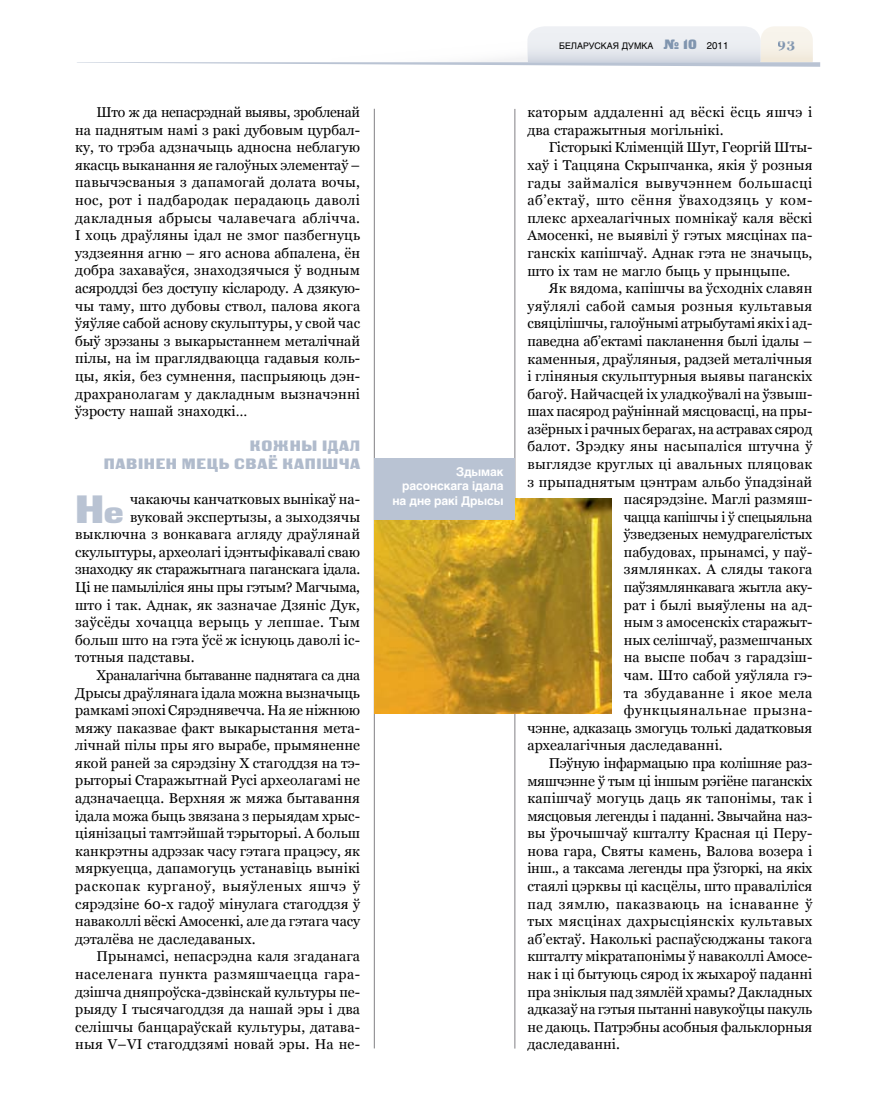
<style>
.page{position:relative;width:872px;height:1106px;background:#fff}
.page>*{position:absolute;margin:0;border:0;box-sizing:border-box;transform-origin:0 0}
.t1{font:39.3px "Black Grotesk C";color:#b9c3d3}
.t2{font:15px/17.5px "Black Grotesk C";letter-spacing:.045em;color:#b0bbcc;text-align:right}
.t3{font:14.25px/17.5px "Georgia";letter-spacing:.005em;color:#000;text-align:justify}
.t4{font:14.25px "Georgia";letter-spacing:-.02em;color:#000}
.t5{font:14.25px/17.5px "Georgia";letter-spacing:.025em;color:#000}
.t6{font:14.25px "Georgia";letter-spacing:.03em;color:#000}
.t7{font:14.25px "Georgia";letter-spacing:.04em;color:#000}
.t8{font:14.25px "Georgia";letter-spacing:.035em;color:#000}
.t9{font:14.25px "Georgia";letter-spacing:-.015em;color:#000}
.t10{font:14.25px "Georgia";letter-spacing:-.02em;color:#000;scale:.96 1}
.t11{font:700 13.5px "Georgia";color:#8095af}
.t12{font:700 12px/14.4px "Helios";letter-spacing:-.01em;color:#fff;text-align:right}
.t13{font:9px "Helios";color:#000}
.s1{font-size:33.15px}
.s2{font-family:"Black Grotesk C";font-size:13.5px;color:#8095af}
.s3{font-size:9.75px}
</style>
<div class="page">
<hr style="left:374px;top:109px;width:1px;height:939px;background:#818084">
<hr style="left:514px;top:109px;width:1px;height:939px;background:#818084">
<svg style="left:77px;top:26px;width:743px;height:41px"></svg>
<img style="left:374px;top:498px;width:237px;height:215px">
<div style="left:374px;top:458px;width:140px;height:61px;background:#b9c3d3"></div>
<p class="t3" style="left:75px;top:103px;width:286px;text-indent:21px">Што ж да непасрэднай выявы, зробленай на паднятым намі з ракі дубовым цурбал&shy;ку, то трэба адзначыць адносна неблагую якасць выканання яе галоўных элементаў – павычэсваныя з дапамогай долата вочы, нос, рот і падбародак перадаюць даволі дакладныя абрысы чалавечага аблічча.<br>І хоць драўляны ідал не змог пазбегнуць уздзеяння агню – яго аснова абпалена, ён добра захаваўся, знаходзячыся ў водным асяроддзі без доступу кіслароду. А дзякую&shy;чы таму, што дубовы ствол, палова якога ўяўляе сабой аснову скульптуры, у свой час быў зрэзаны з выкарыстаннем металічнай пілы, на ім праглядваюцца гадавыя коль&shy;цы, якія, без сумнення, паспрыяюць дэн&shy;драхранолагам у дакладным вызначэнні ўзросту нашай знаходкі…</p>
<p class="t2" style="left:104px;top:437px;width:258px">Кожны ідал<br>павінен мець сваё капішча</p>
<h1 class="t1" style="left:75px;top:486px;width:50px">Н<span class="s1">е</span></h1>
<p class="t3" style="left:130px;top:490px;width:231px">чакаючы канчатковых вынікаў на-</p>
<p class="t3" style="left:130px;top:508px;width:232px">вуковай экспертызы, а зыходзячы</p>
<p class="t3" style="left:75px;top:525px;width:286px">выключна з вонкавага агляду драўлянай</p>
<p class="t3" style="left:75px;top:543px;width:286px">скульптуры, археолагі ідэнтыфікавалі сваю</p>
<p class="t4" style="left:75px;top:561px;width:286px">знаходку як старажытнага паганскага ідала.</p>
<p class="t4" style="left:75px;top:579px;width:286px">Ці не памыліліся яны пры гэтым? Магчыма,</p>
<p class="t3" style="left:75px;top:596px;width:286px">што і так. Аднак, як зазначае Дзяніс Дук,</p>
<p class="t5" style="left:75px;top:613px;width:286px">заўсёды хочацца верыць у лепшае. Тым</p>
<p class="t3" style="left:75px;top:631px;width:286px">больш што на гэта ўсё ж існуюць даволі іс-</p>
<p class="t3" style="left:75px;top:648px;width:121px">тотныя падставы.</p>
<p class="t4" style="left:96px;top:667px;width:265px">Храналагічна бытаванне паднятага са дна</p>
<p class="t3" style="left:75px;top:683px;width:286px">Дрысы драўлянага ідала можна вызначыць</p>
<p class="t3" style="left:75px;top:701px;width:286px">рамкамі эпохі Сярэднявечча. На яе ніжнюю</p>
<p class="t3" style="left:75px;top:719px;width:286px">мяжу паказвае факт выкарыстання мета-</p>
<p class="t3" style="left:75px;top:736px;width:286px">лічнай пілы пры яго вырабе, прымяненне</p>
<p class="t3" style="left:75px;top:754px;width:286px">якой раней за сярэдзіну Х стагоддзя на тэ-</p>
<p class="t3" style="left:75px;top:771px;width:286px">рыторыі Старажытнай Русі археолагамі не</p>
<p class="t3" style="left:75px;top:789px;width:286px">адзначаецца. Верхняя ж мяжа бытавання</p>
<p class="t3" style="left:75px;top:807px;width:286px">ідала можа быць звязана з перыядам хрыс-</p>
<p class="t3" style="left:75px;top:824px;width:286px">ціянізацыі тамтэйшай тэрыторыі. А больш</p>
<p class="t3" style="left:75px;top:842px;width:286px">канкрэтны адрэзак часу гэтага працэсу, як</p>
<p class="t3" style="left:75px;top:859px;width:286px">мяркуецца, дапамогуць устанавіць вынікі</p>
<p class="t7" style="left:75px;top:878px;width:286px">раскопак курганоў, выяўленых яшчэ ў</p>
<p class="t3" style="left:75px;top:895px;width:286px">сярэдзіне 60-х гадоў мінулага стагоддзя ў</p>
<p class="t3" style="left:75px;top:912px;width:286px">наваколлі вёскі Амосенкі, але да гэтага часу</p>
<p class="t3" style="left:75px;top:930px;width:182px">дэталёва не даследаваных.</p>
<p class="t3" style="left:96px;top:947px;width:265px">Прынамсі, непасрэдна каля згаданага</p>
<p class="t6" style="left:75px;top:966px;width:286px">населенага пункта размяшчаецца гара-</p>
<p class="t3" style="left:75px;top:982px;width:286px">дзішча дняпроўска-дзвінскай культуры пе-</p>
<p class="t3" style="left:75px;top:1000px;width:286px">рыяду І тысячагоддзя да нашай эры і два</p>
<p class="t3" style="left:75px;top:1018px;width:286px">селішчы банцараўскай культуры, датава-</p>
<p class="t3" style="left:75px;top:1035px;width:286px">ныя V–VI стагоддзямі новай эры. На не-</p>
<p class="t12" style="left:392px;top:464px;width:113px">Здымак расонскага ідала на дне ракі Дрысы</p>
<p class="t13" style="left:559px;top:40px;width:171px">БЕЛАРУСКАЯ ДУМКА <span class="s2">№ 10</span> <span class="s3">2011</span></p>
<p class="t11" style="left:778px;top:36px;width:19px">93</p>
<p class="t5" style="left:527px;top:103px;width:286px">каторым аддаленні ад вёскі ёсць яшчэ і два старажытныя могільнікі.</p>
<p class="t3" style="left:527px;top:139px;width:286px;text-indent:21px">Гісторыкі Кліменцій Шут, Георгій Шты&shy;хаў і Таццяна Скрыпчанка, якія ў розныя гады займаліся вывучэннем большасці аб’ектаў, што сёння ўваходзяць у ком&shy;плекс археалагічных помнікаў каля вёскі Амосенкі, не выявілі ў гэтых мясцінах па&shy;ганскіх капішчаў. Аднак гэта не значыць, што іх там не магло быць у прынцыпе.</p>
<p class="t3" style="left:549px;top:279px;width:265px">Як вядома, капішчы ва ўсходніх славян</p>
<p class="t5" style="left:527px;top:297px;width:286px">уяўлялі сабой самыя розныя культавыя</p>
<p class="t3" style="left:527px;top:314px;width:286px">свяцілішчы, галоўнымі атрыбутамі якіх і ад-</p>
<p class="t4" style="left:527px;top:333px;width:286px">паведна аб’ектамі пакланення былі ідалы –</p>
<p class="t3" style="left:527px;top:350px;width:286px">каменныя, драўляныя, радзей металічныя</p>
<p class="t3" style="left:527px;top:367px;width:286px">і гліняныя скульптурныя выявы паганскіх</p>
<p class="t3" style="left:527px;top:385px;width:286px">багоў. Найчасцей іх уладкоўвалі на ўзвыш-</p>
<p class="t3" style="left:527px;top:402px;width:286px">шах пасярод раўніннай мясцовасці, на пры-</p>
<p class="t3" style="left:527px;top:420px;width:286px">азёрных і рачных берагах, на астравах сярод</p>
<p class="t5" style="left:527px;top:438px;width:286px">балот. Зрэдку яны насыпаліся штучна ў</p>
<p class="t3" style="left:527px;top:455px;width:286px">выглядзе круглых ці авальных пляцовак</p>
<p class="t3" style="left:527px;top:473px;width:286px">з прыпаднятым цэнтрам альбо ўпадзінай</p>
<p class="t3" style="left:624px;top:490px;width:190px">пасярэдзіне. Маглі размяш-</p>
<p class="t10" style="left:624px;top:508px;width:198px">чацца капішчы і ў спецыяльна</p>
<p class="t9" style="left:624px;top:526px;width:190px">ўзведзеных немудрагелістых</p>
<p class="t3" style="left:624px;top:543px;width:190px">пабудовах, прынамсі, у паў-</p>
<p class="t3" style="left:624px;top:560px;width:190px">зямлянках. А сляды такога</p>
<p class="t4" style="left:624px;top:579px;width:190px">паўзямлянкавага жытла аку-</p>
<p class="t3" style="left:624px;top:596px;width:190px">рат і былі выяўлены на ад-</p>
<p class="t3" style="left:624px;top:613px;width:190px">ным з амосенскіх старажыт-</p>
<p class="t3" style="left:624px;top:631px;width:190px">ных селішчаў, размешчаных</p>
<p class="t3" style="left:624px;top:648px;width:190px">на выспе побач з гарадзіш-</p>
<p class="t3" style="left:624px;top:666px;width:190px">чам. Што сабой уяўляла гэ-</p>
<p class="t6" style="left:624px;top:684px;width:190px">та збудаванне і якое мела</p>
<p class="t7" style="left:624px;top:702px;width:190px">функцыянальнае прызна-</p>
<p class="t3" style="left:527px;top:719px;width:286px">чэнне, адказаць змогуць толькі дадатковыя</p>
<p class="t3" style="left:527px;top:736px;width:197px">археалагічныя даследаванні.</p>
<p class="t4" style="left:549px;top:755px;width:265px">Пэўную інфармацыю пра колішняе раз-</p>
<p class="t4" style="left:527px;top:772px;width:286px">мяшчэнне ў тым ці іншым рэгіёне паганскіх</p>
<p class="t3" style="left:527px;top:789px;width:286px">капішчаў могуць даць як тапонімы, так і</p>
<p class="t4" style="left:527px;top:807px;width:286px">мясцовыя легенды і паданні. Звычайна наз-</p>
<p class="t3" style="left:527px;top:824px;width:286px">вы ўрочышчаў кшталту Красная ці Перу-</p>
<p class="t3" style="left:527px;top:842px;width:286px">нова гара, Святы камень, Валова возера і</p>
<p class="t4" style="left:527px;top:860px;width:286px">інш., а таксама легенды пра ўзгоркі, на якіх</p>
<p class="t3" style="left:527px;top:877px;width:286px">стаялі цэрквы ці касцёлы, што праваліліся</p>
<p class="t8" style="left:527px;top:895px;width:286px">пад зямлю, паказваюць на існаванне ў</p>
<p class="t5" style="left:527px;top:912px;width:286px">тых мясцінах дахрысціянскіх культавых</p>
<p class="t3" style="left:527px;top:930px;width:286px">аб’ектаў. Наколькі распаўсюджаны такога</p>
<p class="t3" style="left:527px;top:947px;width:286px">кшталту мікратапонімы ў наваколлі Амосе-</p>
<p class="t3" style="left:527px;top:965px;width:286px">нак і ці бытуюць сярод іх жыхароў паданні</p>
<p class="t3" style="left:527px;top:982px;width:286px">пра зніклыя пад зямлёй храмы? Дакладных</p>
<p class="t3" style="left:527px;top:1000px;width:286px">адказаў на гэтыя пытанні навукоўцы пакуль</p>
<p class="t3" style="left:527px;top:1018px;width:286px">не даюць. Патрэбны асобныя фальклорныя</p>
<p class="t3" style="left:527px;top:1035px;width:94px">даследаванні.</p>
</div>
